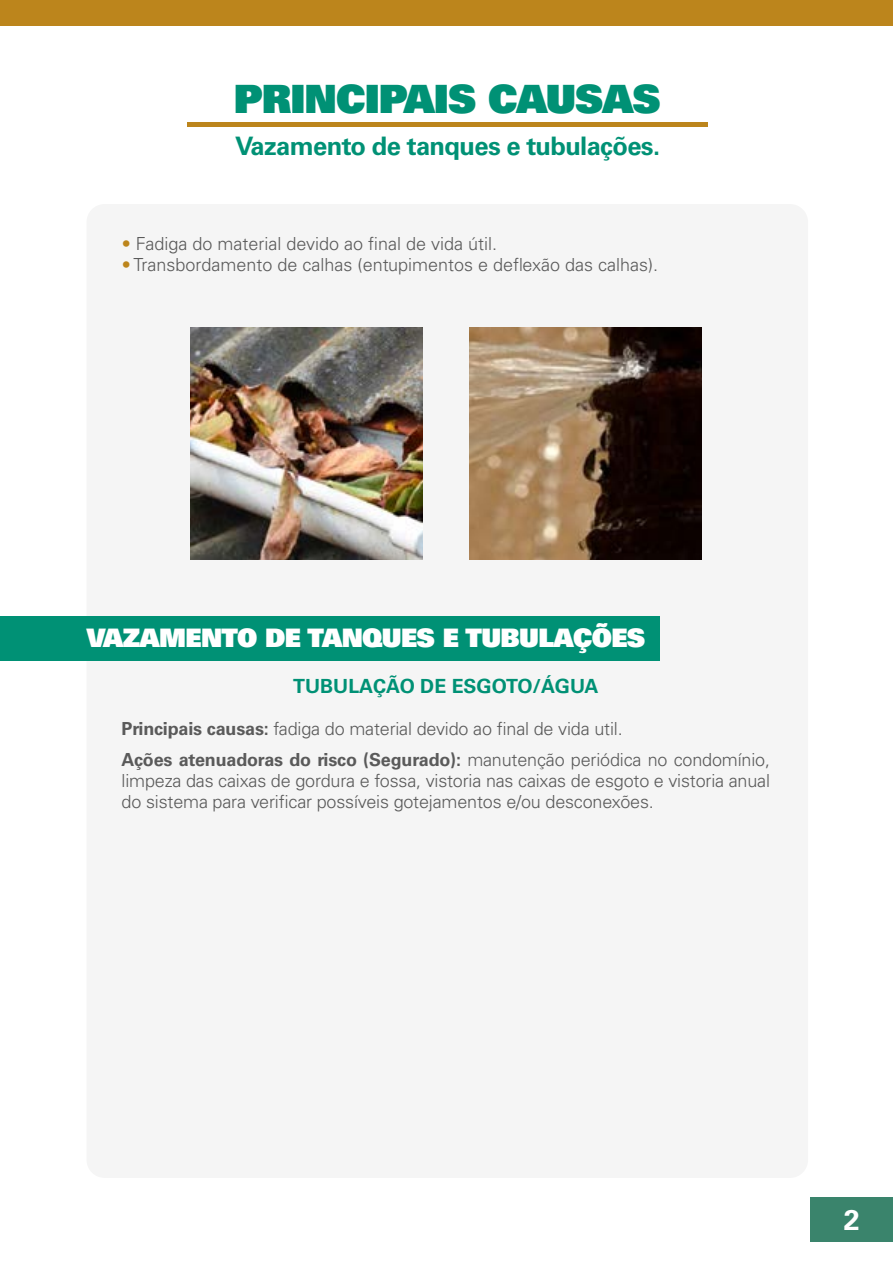
<style>
.page{position:relative;width:893px;height:1263px;background:#fff}
.page>*{position:absolute;margin:0;border:0;box-sizing:border-box;transform-origin:0 0}
.t1{font:39px "Univers LT Std X Black";letter-spacing:-.025em;color:#009175}
.t2{font:700 28.5px "Univers LT Std";color:#fff}
.t3{font:700 25.5px "Univers";letter-spacing:-.025em;color:#009175}
.t4{font:25.5px "Univers LT Std X Black";letter-spacing:-.025em;color:#fff}
.t5{font:700 19.5px "Univers LT Std";color:#009175}
.t6{font:300 18px/31.5px "Univers LT Std";letter-spacing:-.01em;color:#5a5a5a}
.s1{color:#bc851c}
.s2{font-weight:700}
</style>
<div class="page">
<div style="left:810px;top:1197px;width:83px;height:45px;background:#3a846c"></div>
<div style="left:0;top:0;width:893px;height:26px;background:#bc851c"></div>
<div style="left:87px;top:204px;width:721px;height:974px;background:#f5f5f5;border-radius:18px"></div>
<div style="left:187px;top:122px;width:521px;height:5px;background:#bc851c"></div>
<img style="left:190px;top:327px;width:232px;height:233px">
<img style="left:470px;top:327px;width:232px;height:233px">
<div style="left:0;top:616px;width:659px;height:44px;background:#009175"></div>
<h1 class="t1" style="left:234px;top:74px;width:428px">PRINCIPAIS CAUSAS</h1>
<h3 class="t3" style="left:235px;top:131px;width:426px">Vazamento de tanques e tubulações.</h3>
<p class="t6" style="left:122px;top:228px;width:377px"><span class="s1">•</span> Fadiga do material devido ao final de vida útil.</p>
<p class="t6" style="left:122px;top:249px;width:538px"><span class="s1">•</span> Transbordamento de calhas (entupimentos e deflexão das calhas).</p>
<h3 class="t4" style="left:86px;top:621px;width:560px">VAZAMENTO DE TANQUES E TUBULAÇÕES</h3>
<p class="t5" style="left:293px;top:674px;width:307px">TUBULAÇÃO DE ESGOTO/ÁGUA</p>
<p class="t6" style="left:122px;top:712px;width:650px"><span class="s2">Principais causas:</span> fadiga do material devido ao final de vida util.<br><span class="s2">Ações atenuadoras do risco (Segurado):</span> manutenção periódica no condomínio,</p>
<p class="t6" style="left:122px;top:770px;width:650px;line-height:21px">limpeza das caixas de gordura e fossa, vistoria nas caixas de esgoto e vistoria anual do sistema para verificar possíveis gotejamentos e/ou desconexões.</p>
<h2 class="t2" style="left:844px;top:1203px;width:17px">2</h2>
</div>
